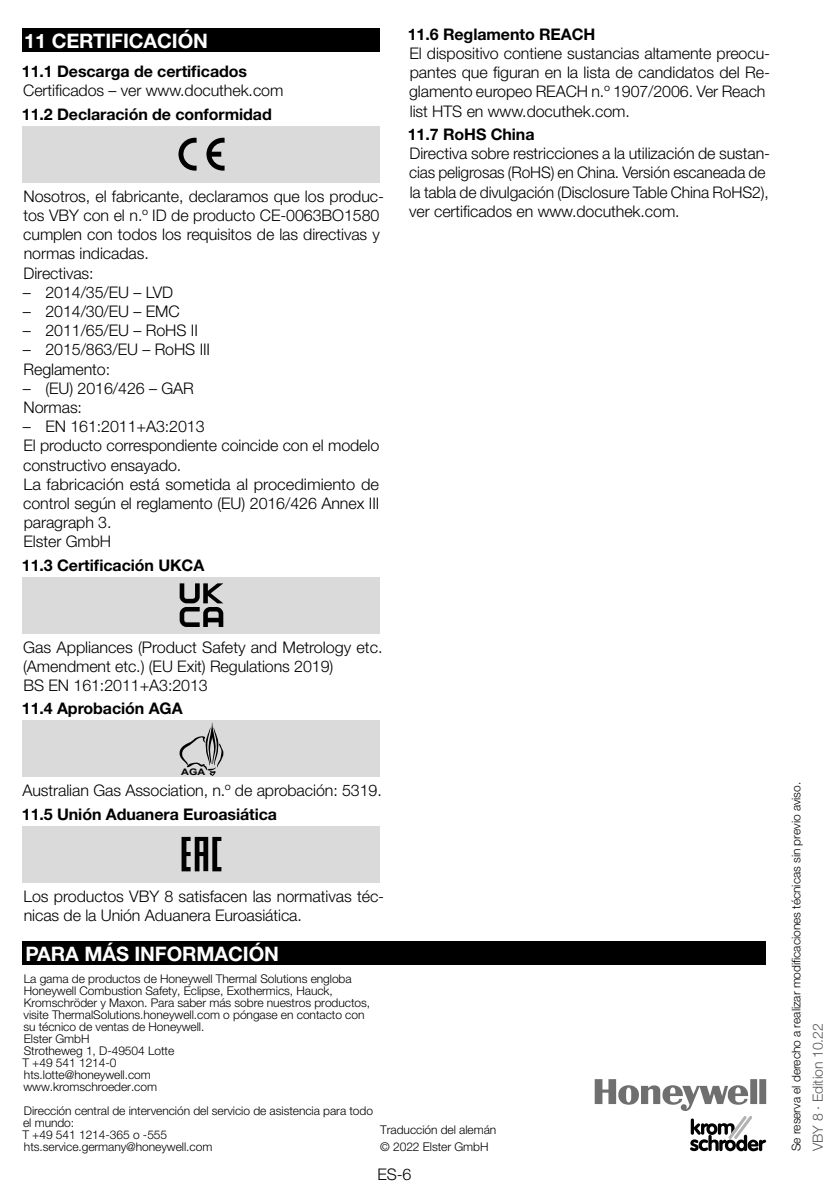
<style>
.page{position:relative;width:840px;height:1191px;background:#fff}
.page>*{position:absolute;margin:0;border:0;box-sizing:border-box;transform-origin:0 0}
.t1{font:700 20px "Helvetica Neue LT Pro";letter-spacing:-.005em;color:#fff}
.t2{font:300 16px/19.2px "Helvetica Neue LT Pro";letter-spacing:-.005em;color:#000}
.t3{font:700 16px "Helvetica Neue LT Pro";letter-spacing:-.005em;color:#000}
.t4{font:300 14px "Helvetica Neue LT Pro";letter-spacing:-.005em;color:#575756}
.t5{font:300 12px/12px "Helvetica Neue LT Pro";letter-spacing:-.005em;color:#000}
.t6{font:700 9px "Arial";color:#000;scale:1.2 1}
</style>
<div class="page">
<div style="left:23px;top:28px;width:357px;height:24px;background:#000"></div>
<div style="left:23px;top:126px;width:357px;height:56px;background:#dadada"></div>
<svg style="left:178px;top:138px;width:18px;height:33px"></svg>
<svg style="left:206px;top:138px;width:18px;height:33px"></svg>
<div style="left:23px;top:577px;width:357px;height:56px;background:#dadada"></div>
<svg style="left:179px;top:583px;width:44px;height:44px"></svg>
<div style="left:23px;top:720px;width:357px;height:57px;background:#dadada"></div>
<svg style="left:179px;top:722px;width:45px;height:54px"></svg>
<div style="left:23px;top:825px;width:357px;height:57px;background:#dadada"></div>
<svg style="left:181px;top:837px;width:40px;height:34px"></svg>
<svg style="left:594px;top:1079px;width:171px;height:72px"></svg>
<div style="left:23px;top:941px;width:742px;height:24px;background:#000"></div>
<p class="t1" style="left:24px;top:28px;width:182px">11 CERTIFICACIÓN</p>
<p class="t3" style="left:22px;top:62px;width:227px">11.1 Descarga de certificados</p>
<p class="t2" style="left:23px;top:81px;width:261px">Certificados – ver www.docuthek.com</p>
<p class="t3" style="left:22px;top:104px;width:251px">11.2 Declaración de conformidad</p>
<p class="t2" style="left:23px;top:186px;width:362px">Nosotros, el fabricante, declaramos que los produc&shy;tos VBY con el n.º ID de producto CE-0063BO1580 cumplen con todos los requisitos de las directivas y normas indicadas.<br>Directivas:</p>
<p class="t2" style="left:23px;top:282px;width:152px">– 2014/35/EU – LVD</p>
<p class="t2" style="left:23px;top:301px;width:158px">– 2014/30/EU – EMC</p>
<p class="t2" style="left:23px;top:320px;width:176px">– 2011/65/EU – RoHS II</p>
<p class="t2" style="left:23px;top:340px;width:189px">– 2015/863/EU – RoHS III<br>Reglamento:</p>
<p class="t2" style="left:23px;top:378px;width:172px">– (EU) 2016/426 – GAR<br>Normas:</p>
<p class="t2" style="left:23px;top:416px;width:358px">– EN 161:2011+A3:2013<br>El producto correspondiente coincide con el modelo constructivo ensayado.<br>La fabricación está sometida al procedimiento de control según el reglamento (EU) 2016/426 Annex III paragraph 3.<br>Elster GmbH</p>
<p class="t3" style="left:22px;top:555px;width:184px">11.3 Certificación UKCA</p>
<p class="t3" style="left:407px;top:24px;width:189px">11.6 Reglamento REACH</p>
<p class="t2" style="left:409px;top:43px;width:362px">El dispositivo contiene sustancias altamente preocu&shy;pantes que figuran en la lista de candidatos del Re&shy;glamento europeo REACH n.º 1907/2006. Ver Reach list HTS en www.docuthek.com.</p>
<p class="t3" style="left:407px;top:124px;width:128px">11.7 RoHS China</p>
<p class="t2" style="left:409px;top:143px;width:362px">Directiva sobre restricciones a la utilización de sustan&shy;cias peligrosas (RoHS) en China. Versión escaneada de la tabla de divulgación (Disclosure Table China RoHS2), ver certificados en www.docuthek.com.</p>
<p class="t2" style="left:23px;top:637px;width:361px">Gas Appliances (Product Safety and Metrology etc. (Amendment etc.) (EU Exit) Regulations 2019)<br>BS EN 161:2011+A3:2013</p>
<p class="t3" style="left:22px;top:699px;width:162px">11.4 Aprobación AGA</p>
<p class="t6" style="left:181px;top:766px;width:21px">AGA</p>
<p class="t2" style="left:22px;top:781px;width:361px">Australian Gas Association, n.º de aprobación: 5319.</p>
<p class="t3" style="left:22px;top:804px;width:257px">11.5 Unión Aduanera Euroasiática</p>
<p class="t2" style="left:24px;top:886px;width:362px">Los productos VBY 8 satisfacen las normativas téc&shy;nicas de la Unión Aduanera Euroasiática.</p>
<p class="t1" style="left:26px;top:941px;width:252px">PARA MÁS IN FORMACI ÓN</p>
<p class="t5" style="left:22px;top:972px;width:349px">La gama de productos de Honeywell Thermal Solutions engloba Honeywell Combustion Safety, Eclipse, Exothermics, Hauck, Kromschröder y Maxon. Para saber más sobre nuestros productos, visite ThermalSolutions.honeywell.com o póngase en contacto con su técnico de ventas de Honeywell.<br>Elster GmbH<br>Strotheweg 1, D-49504 Lotte<br>T +49 541 1214-0<br>hts.lotte@honeywell.com<br>www.kromschroeder.com</p>
<p class="t5" style="left:22px;top:1104px;width:352px">Dirección central de intervención del servicio de asistencia para todo el mundo:<br>T +49 541 1214-365 o -555<br>hts.service.germany@honeywell.com</p>
<p class="t5" style="left:380px;top:1123px;width:117px">Traducción del alemán</p>
<p class="t5" style="left:380px;top:1140px;width:110px">© 2022 Elster GmbH</p>
<p class="t2" style="left:377px;top:1164px;width:36px">ES-6</p>
<p class="t5" style="left:789px;top:1151px;width:371px;rotate:-90deg">Se reserva el derecho a realizar modificaciones técnicas sin previo aviso.</p>
<p class="t4" style="left:809px;top:1151px;width:130px;rotate:-90deg">VBY 8 · Edition 10.22</p>
</div>
